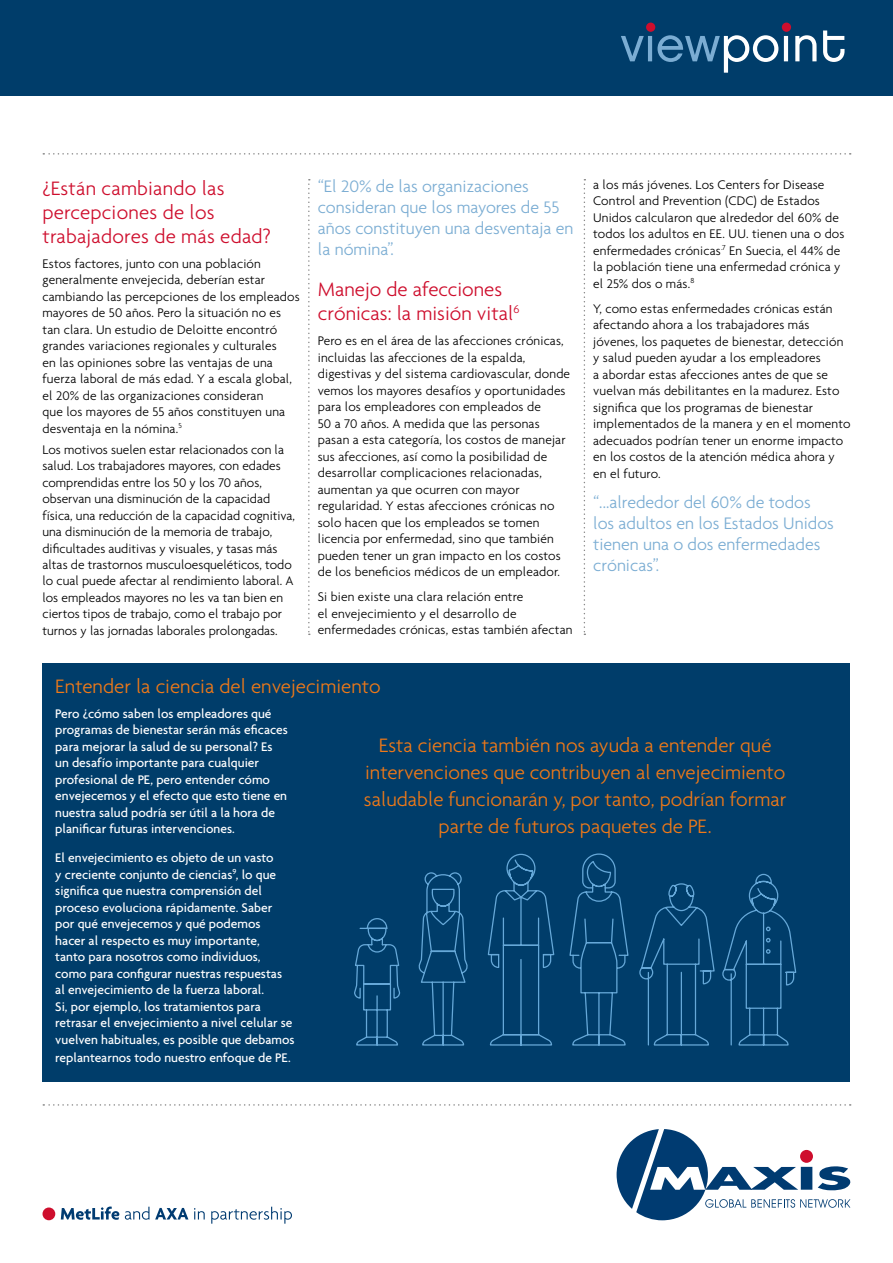
<style>
.page{position:relative;width:893px;height:1263px;background:#fff}
.page>*{position:absolute;margin:0;border:0;box-sizing:border-box;transform-origin:0 0}
.t1{font:300 21px/27px "Agenda";color:#ef7918;text-align:center}
.t2{font:300 21px/24px "Agenda";letter-spacing:.01em;color:#ce0e2d}
.t3{font:300 18px/21px "Agenda";color:#7badd3}
.t4{font:300 13.5px/16.5px "Agenda";letter-spacing:.01em;color:#000}
.t5{font:500 13.5px/16.5px "Agenda";color:#fff}
</style>
<div class="page">
<div style="left:43px;top:664px;width:807px;height:418px;background:#003d6a"></div>
<div style="left:0;top:0;width:893px;height:95px;background:#003d6a"></div>
<svg style="left:621px;top:31px;width:223px;height:42px"></svg>
<div style="left:646px;top:23px;width:9px;height:9px;background:#ce0e2d;border-radius:50%"></div>
<div style="left:782px;top:23px;width:9px;height:9px;background:#ce0e2d;border-radius:50%"></div>
<svg style="left:43px;top:153px;width:808px;height:2px"></svg>
<svg style="left:617px;top:1129px;width:233px;height:91px"></svg>
<div style="left:800px;top:1150px;width:13px;height:13px;background:#ce0e2d;border-radius:50%"></div>
<svg style="left:61px;top:1206px;width:58px;height:14px"></svg>
<svg style="left:125px;top:1207px;width:24px;height:13px"></svg>
<svg style="left:155px;top:1208px;width:33px;height:11px"></svg>
<svg style="left:194px;top:1208px;width:11px;height:11px"></svg>
<svg style="left:211px;top:1207px;width:81px;height:17px"></svg>
<div style="left:43px;top:1207px;width:12px;height:13px;background:#ce0e2d;border-radius:50%"></div>
<svg style="left:43px;top:1104px;width:808px;height:2px"></svg>
<svg style="left:308px;top:179px;width:2px;height:456px"></svg>
<svg style="left:584px;top:179px;width:1px;height:456px"></svg>
<svg style="left:506px;top:853px;width:291px;height:193px"></svg>
<svg style="left:766px;top:926px;width:5px;height:5px"></svg>
<svg style="left:766px;top:938px;width:5px;height:4px"></svg>
<svg style="left:766px;top:949px;width:5px;height:5px"></svg>
<svg style="left:354px;top:872px;width:361px;height:174px"></svg>
<h1 class="t2" style="left:43px;top:176px;width:230px">¿Están cambiando las percepciones de los trabajadores de más edad?</h1>
<p class="t4" style="left:43px;top:255px;width:259px">Estos factores, junto con una población generalmente envejecida, deberían estar cambiando las percepciones de los empleados mayores de 50 años. Pero la situación no es tan clara. Un estudio de Deloitte encontró grandes variaciones regionales y culturales<br>en las opiniones sobre las ventajas de una fuerza laboral de más edad. Y a escala global, el 20% de las organizaciones consideran<br>que los mayores de 55 años constituyen una desventaja en la nómina.<sup>5</sup></p>
<p class="t4" style="left:43px;top:441px;width:254px">Los motivos suelen estar relacionados con la salud. Los trabajadores mayores, con edades comprendidas entre los 50 y los 70 años, observan una disminución de la capacidad física, una reducción de la capacidad cognitiva, una disminución de la memoria de trabajo, dificultades auditivas y visuales, y tasas más altas de trastornos musculoesqueléticos, todo lo cual puede afectar al rendimiento laboral. A los empleados mayores no les va tan bien en ciertos tipos de trabajo, como el trabajo por turnos y las jornadas laborales prolongadas.</p>
<h2 class="t3" style="left:318px;top:176px;width:257px">“El 20% de las organizaciones consideran que los mayores de 55 años constituyen una desventaja en la nómina”.</h2>
<h1 class="t2" style="left:318px;top:277px;width:203px">Manejo de afecciones crónicas: la misión vital<sup>6</sup></h1>
<p class="t4" style="left:318px;top:333px;width:254px">Pero es en el área de las afecciones crónicas, incluidas las afecciones de la espalda, digestivas y del sistema cardiovascular, donde vemos los mayores desafíos y oportunidades para los empleadores con empleados de<br>50 a 70 años. A medida que las personas pasan a esta categoría, los costos de manejar sus afecciones, así como la posibilidad de desarrollar complicaciones relacionadas, aumentan ya que ocurren con mayor regularidad. Y estas afecciones crónicas no solo hacen que los empleados se tomen licencia por enfermedad, sino que también pueden tener un gran impacto en los costos de los beneficios médicos de un empleador.</p>
<p class="t4" style="left:318px;top:589px;width:256px">Si bien existe una clara relación entre<br>el envejecimiento y el desarrollo de enfermedades crónicas, estas también afectan</p>
<p class="t4" style="left:593px;top:176px;width:253px">a los más jóvenes. Los Centers for Disease Control and Prevention (CDC) de Estados Unidos calcularon que alrededor del 60% de todos los adultos en EE. UU. tienen una o dos enfermedades crónicas<sup>.7</sup> En Suecia, el 44% de la población tiene una enfermedad crónica y el 25% dos o más.<sup>8</sup></p>
<p class="t4" style="left:593px;top:300px;width:259px">Y, como estas enfermedades crónicas están afectando ahora a los trabajadores más jóvenes, los paquetes de bienestar, detección y salud pueden ayudar a los empleadores<br>a abordar estas afecciones antes de que se vuelvan más debilitantes en la madurez. Esto significa que los programas de bienestar implementados de la manera y en el momento adecuados podrían tener un enorme impacto en los costos de la atención médica ahora y en el futuro.</p>
<h2 class="t3" style="left:593px;top:491px;width:242px">“...alrededor del 60% de todos los adultos en los Estados Unidos tienen una o dos enfermedades crónicas”.</h2>
<h1 class="t1" style="left:55px;top:672px;width:327px">Entender la ciencia del envejecimiento</h1>
<p class="t5" style="left:55px;top:704px;width:234px">Pero ¿cómo saben los empleadores qué programas de bienestar serán más eficaces para mejorar la salud de su personal? Es un desafío importante para cualquier profesional de PE, pero entender cómo envejecemos y el efecto que esto tiene en nuestra salud podría ser útil a la hora de planificar futuras intervenciones.</p>
<p class="t5" style="left:55px;top:849px;width:241px">El envejecimiento es objeto de un vasto<br>y creciente conjunto de ciencias<sup>9</sup>, lo que significa que nuestra comprensión del proceso evoluciona rápidamente. Saber por qué envejecemos y qué podemos<br>hacer al respecto es muy importante,<br>tanto para nosotros como individuos, como para configurar nuestras respuestas al envejecimiento de la fuerza laboral.<br>Si, por ejemplo, los tratamientos para retrasar el envejecimiento a nivel celular se vuelven habituales, es posible que debamos</p>
<p class="t5" style="left:55px;top:1049px;width:237px">replantearnos todo nuestro enfoque de PE.</p>
<h1 class="t1" style="left:364px;top:732px;width:424px">Esta ciencia también nos ayuda a entender qué intervenciones que contribuyen al envejecimiento saludable funcionarán y, por tanto, podrían formar parte de futuros paquetes de PE.</h1>
</div>
